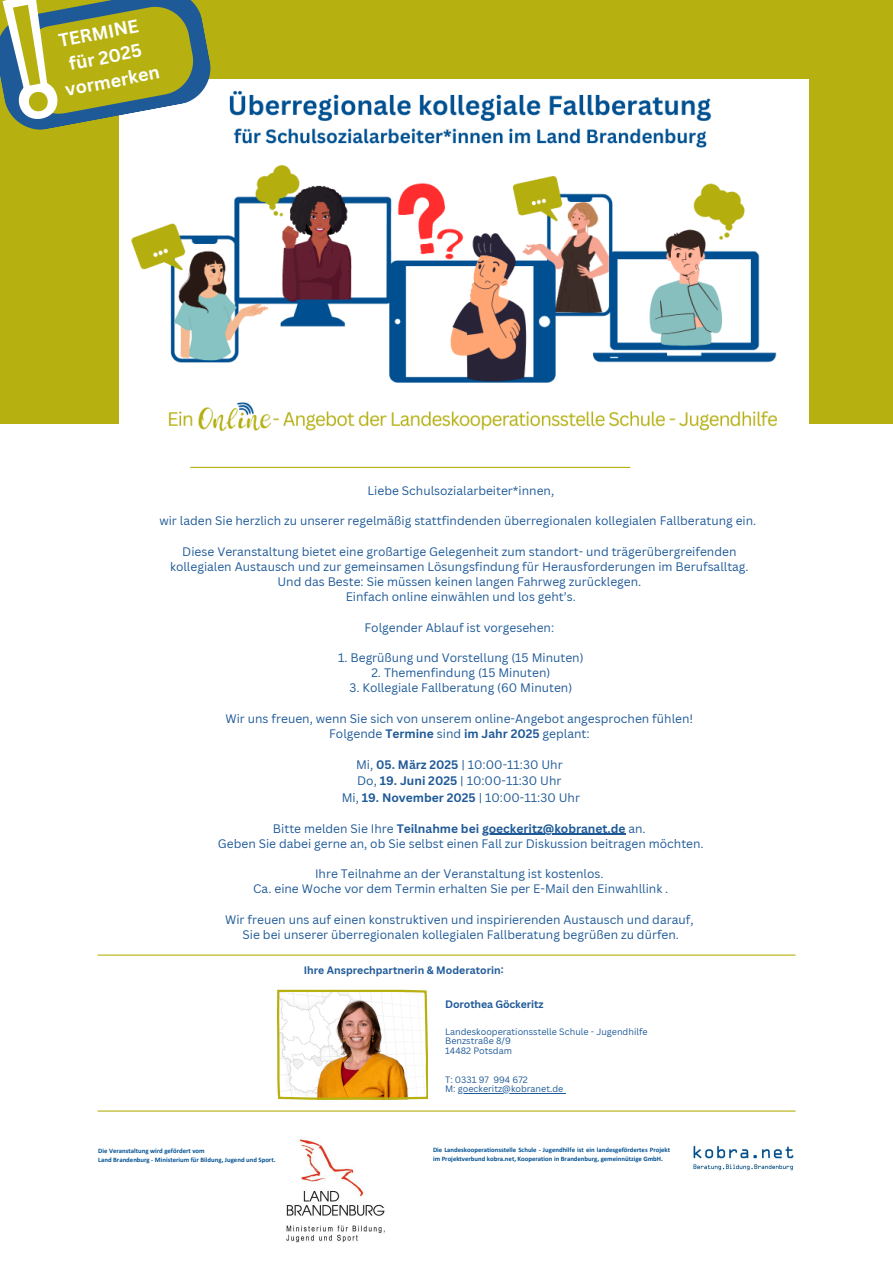
<style>
.page{position:relative;width:893px;height:1263px;background:#fff}
.page>*{position:absolute;margin:0;border:0;box-sizing:border-box;transform-origin:0 0}
.t1{font:700 18px/24.8px "Canva Sans";color:#fff;text-align:center}
.t2{font:12px/15.1px "Canva Sans";color:#1f5a98;text-align:center}
.t3{font:700 12px "Canva Sans";color:#1f5a98}
.t4{font:700 10.5px "Canva Sans";letter-spacing:-.005em;color:#1f5a98}
.t5{font:9px/9.6px "Canva Sans";color:#1f5a98}
.t6{font:700 6.75px/9px "Calibri";color:#005192}
.s1{font-weight:700}
.s2{font-weight:400}
</style>
<div class="page">
<hr style="left:98px;top:954px;width:697px;height:2px;background:#b6b111">
<div style="left:0;top:0;width:893px;height:423px;background:#b6b111"></div>
<hr style="left:98px;top:1110px;width:697px;height:1px;background:#b6b111">
<img style="left:119px;top:79px;width:689px;height:353px">
<img style="left:693px;top:1145px;width:101px;height:26px">
<svg style="left:277px;top:990px;width:150px;height:110px"></svg>
<img style="left:286px;top:1139px;width:99px;height:104px">
<hr style="left:190px;top:467px;width:440px;height:1px;background:#b6b111">
<hr style="left:482px;top:834px;width:143px;height:1px;background:#1f5a98">
<svg style="left:0;top:0;width:217px;height:136px"></svg>
<hr style="left:458px;top:1093px;width:105px;height:1px;background:#1f5a98">
<h1 class="t1" style="left:53px;top:29px;width:97px;rotate:-11deg">TERMINE für 2025 vormerken</h1>
<h2 class="t2" style="left:367px;top:483px;width:188px">Liebe Schulsozialarbeiter*innen,</h2>
<h2 class="t2" style="left:159px;top:513px;width:598px">wir laden Sie herzlich zu unserer regelmäßig stattfindenden überregionalen kollegialen Fallberatung ein.</h2>
<h2 class="t2" style="left:170px;top:543px;width:580px">Diese Veranstaltung bietet eine großartige Gelegenheit zum standort- und trägerübergreifenden kollegialen Austausch und zur gemeinsamen Lösungsfindung für Herausforderungen im Berufsalltag.<br>Und das Beste: Sie müssen keinen langen Fahrweg zurücklegen.<br>Einfach online einwählen und los geht’s.</h2>
<p class="t2" style="left:364px;top:619px;width:191px">Folgender Ablauf ist vorgesehen:</p>
<h2 class="t2" style="left:338px;top:650px;width:247px">1. Begrüßung und Vorstellung (15 Minuten)</h2>
<h2 class="t2" style="left:371px;top:665px;width:180px">2. Themenfindung (15 Minuten)</h2>
<h2 class="t2" style="left:349px;top:680px;width:224px">3. Kollegiale Fallberatung (60 Minuten)</h2>
<h2 class="t2" style="left:225px;top:710px;width:469px">Wir uns freuen, wenn Sie sich von unserem online-Angebot angesprochen fühlen!<br>Folgende <span class="s1">Termine</span> sind <span class="s1">im Jahr 2025</span> geplant:</h2>
<h2 class="t2" style="left:342px;top:756px;width:240px;line-height:16.4px">Mi, <span class="s1">05. März 2025</span> | 10:00-11:30 Uhr<br>Do, <span class="s1">19. Juni 2025</span> | 10:00-11:30 Uhr<br>Mi, <span class="s1">19. November 2025</span> | 10:00-11:30 Uhr</h2>
<h3 class="t3" style="left:273px;top:820px;width:374px"><span class="s2">Bitte melden Sie Ihre</span> Teilnahme bei goeckeritz@kobranet.de <span class="s2">an.</span></h3>
<p class="t2" style="left:218px;top:835px;width:487px">Geben Sie dabei gerne an, ob Sie selbst einen Fall zur Diskussion beitragen möchten.</p>
<p class="t2" style="left:315px;top:866px;width:290px">Ihre Teilnahme an der Veranstaltung ist kostenlos.</p>
<h3 class="t2" style="left:253px;top:881px;width:417px">Ca. eine Woche vor dem Termin erhalten Sie per E-Mail den Einwahllink .</h3>
<h3 class="t2" style="left:225px;top:911px;width:470px">Wir freuen uns auf einen konstruktiven und inspirierenden Austausch und darauf,</h3>
<h4 class="t2" style="left:243px;top:926px;width:438px">Sie bei unserer überregionalen kollegialen Fallberatung begrüßen zu dürfen.</h4>
<h4 class="t4" style="left:304px;top:963px;width:201px">Ihre Ansprechpartnerin &amp; Moderatorin:</h4>
<p class="t4" style="left:445px;top:996px;width:100px">Dorothea Göckeritz</p>
<h2 class="t6" style="left:98px;top:1147px;width:108px">Die Veranstaltung wird gefördert vom</h2>
<h2 class="t6" style="left:98px;top:1156px;width:179px">Land Brandenburg - Ministerium für Bildung, Jugend und Sport.</h2>
<p class="t5" style="left:445px;top:1026px;width:204px">Landeskooperationsstelle Schule - Jugendhilfe<br>Benzstraße 8/9<br>14482 Potsdam</p>
<p class="t5" style="left:445px;top:1074px;width:120px">T: 0331 97 994 672<br>M: goeckeritz@kobranet.de</p>
<p class="t6" style="left:433px;top:1146px;width:239px">Die Landeskooperationsstelle Schule - Jugendhilfe ist ein landesgefördertes Projekt im Projektverbund kobra.net, Kooperation in Brandenburg, gemeinnützige GmbH.</p>
</div>
